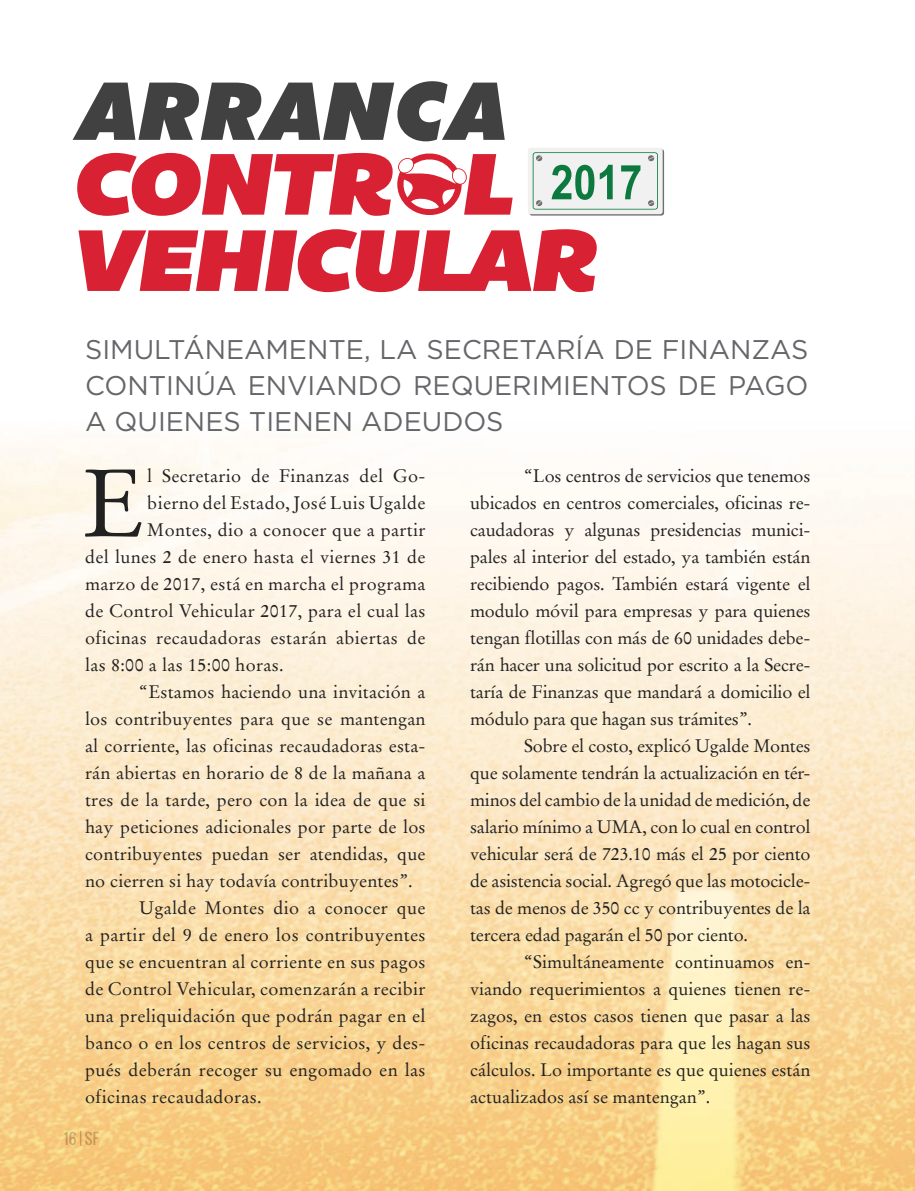
<style>
.page{position:relative;width:915px;height:1191px;background:#fff}
.page>*{position:absolute;margin:0;border:0;box-sizing:border-box;transform-origin:0 0}
.t1{font:95.1px "Stempel Garamond";color:#222121}
.t2{font:italic 900 80.1px "Futura BT";color:#414142;scale:1.05 1}
.t3{font:700 48px "Arial Narrow";color:#0c793e;scale:1.05 1}
.t4{font:27px/36px "Gotham";color:#65666a;text-align:justify}
.t5{font:18px/27px "Stempel Garamond";letter-spacing:.02em;color:#222121;text-align:justify}
</style>
<div class="page">
<img style="left:0;top:440px;width:914px;height:751px">
<img style="left:64px;top:1130px;width:35px;height:15px">
<svg style="left:77px;top:152px;width:435px;height:64px"></svg>
<svg style="left:78px;top:229px;width:518px;height:63px"></svg>
<div style="left:529px;top:149px;width:134px;height:66px;background:#c2c2c3;border-radius:3px"></div>
<div style="left:527px;top:148px;width:135px;height:66px;background:#f2f1f2;border-radius:3px"></div>
<svg style="left:532px;top:152px;width:125px;height:57px"></svg>
<h2 class="t2" style="left:78px;top:63px;width:410px">ARRANCA</h2>
<h3 class="t3" style="left:550px;top:146px;width:89px">2017</h3>
<h3 class="t4" style="left:85px;top:331px;width:724px">SIMULTÁNEAMENTE, LA SECRETARÍA DE FINANZAS CONTINÚA ENVIANDO REQUERIMIENTOS DE PAGO A QUIENES TIENEN ADEUDOS</h3>
<h1 class="t1" style="left:82px;top:446px;width:65px">E</h1>
<p class="t5" style="left:147px;top:462px;width:279px">l Secretario de Finanzas del Go-</p>
<p class="t5" style="left:470px;top:462px;width:342px;text-indent:54px">“Los centros de servicios que tenemos ubicados en centros comerciales, oficinas re&shy;caudadoras y algunas presidencias munici&shy;pales al interior del estado, ya también están recibiendo pagos. También estará vigente el modulo móvil para empresas y para quienes tengan flotillas con más de 60 unidades debe&shy;rán hacer una solicitud por escrito a la Secre&shy;taría de Finanzas que mandará a domicilio el módulo para que hagan sus trámites”.</p>
<p class="t5" style="left:470px;top:732px;width:342px;text-indent:54px">Sobre el costo, explicó Ugalde Montes que solamente tendrán la actualización en tér&shy;minos del cambio de la unidad de medición, de salario mínimo a UMA, con lo cual en control vehicular será de 723.10 más el 25 por ciento de asistencia social. Agregó que las motocicle&shy;tas de menos de 350 cc y contribuyentes de la tercera edad pagarán el 50 por ciento.</p>
<p class="t5" style="left:470px;top:948px;width:342px;text-indent:54px">“Simultáneamente continuamos en&shy;viando requerimientos a quienes tienen re&shy;zagos, en estos casos tienen que pasar a las oficinas recaudadoras para que les hagan sus cálculos. Lo importante es que quienes están actualizados así se mantengan”.</p>
<p class="t5" style="left:147px;top:489px;width:280px">bierno del Estado, José Luis Ugalde</p>
<p class="t5" style="left:147px;top:516px;width:279px">Montes, dio a conocer que a partir</p>
<p class="t5" style="left:85px;top:543px;width:342px">del lunes 2 de enero hasta el viernes 31 de</p>
<p class="t5" style="left:85px;top:570px;width:342px">marzo de 2017, está en marcha el programa</p>
<p class="t5" style="left:85px;top:597px;width:342px">de Control Vehicular 2017, para el cual las</p>
<p class="t5" style="left:85px;top:624px;width:342px">oficinas recaudadoras estarán abiertas de</p>
<p class="t5" style="left:85px;top:651px;width:200px">las 8:00 a las 15:00 horas.</p>
<p class="t5" style="left:139px;top:678px;width:288px">“Estamos haciendo una invitación a</p>
<p class="t5" style="left:85px;top:705px;width:342px">los contribuyentes para que se mantengan</p>
<p class="t5" style="left:85px;top:732px;width:342px">al corriente, las oficinas recaudadoras esta-</p>
<p class="t5" style="left:85px;top:759px;width:342px">rán abiertas en horario de 8 de la mañana a</p>
<p class="t5" style="left:85px;top:786px;width:342px">tres de la tarde, pero con la idea de que si</p>
<p class="t5" style="left:85px;top:813px;width:342px">hay peticiones adicionales por parte de los</p>
<p class="t5" style="left:85px;top:840px;width:342px">contribuyentes puedan ser atendidas, que</p>
<p class="t5" style="left:85px;top:867px;width:329px">no cierren si hay todavía contribuyentes”.</p>
<p class="t5" style="left:139px;top:894px;width:288px">Ugalde Montes dio a conocer que</p>
<p class="t5" style="left:85px;top:921px;width:342px">a partir del 9 de enero los contribuyentes</p>
<p class="t5" style="left:85px;top:948px;width:342px">que se encuentran al corriente en sus pagos</p>
<p class="t5" style="left:85px;top:975px;width:342px">de Control Vehicular, comenzarán a recibir</p>
<p class="t5" style="left:85px;top:1002px;width:342px">una preliquidación que podrán pagar en el</p>
<p class="t5" style="left:85px;top:1029px;width:342px">banco o en los centros de servicios, y des-</p>
<p class="t5" style="left:85px;top:1056px;width:342px">pués deberán recoger su engomado en las</p>
<p class="t5" style="left:85px;top:1083px;width:178px">oficinas recaudadoras.</p>
</div>
